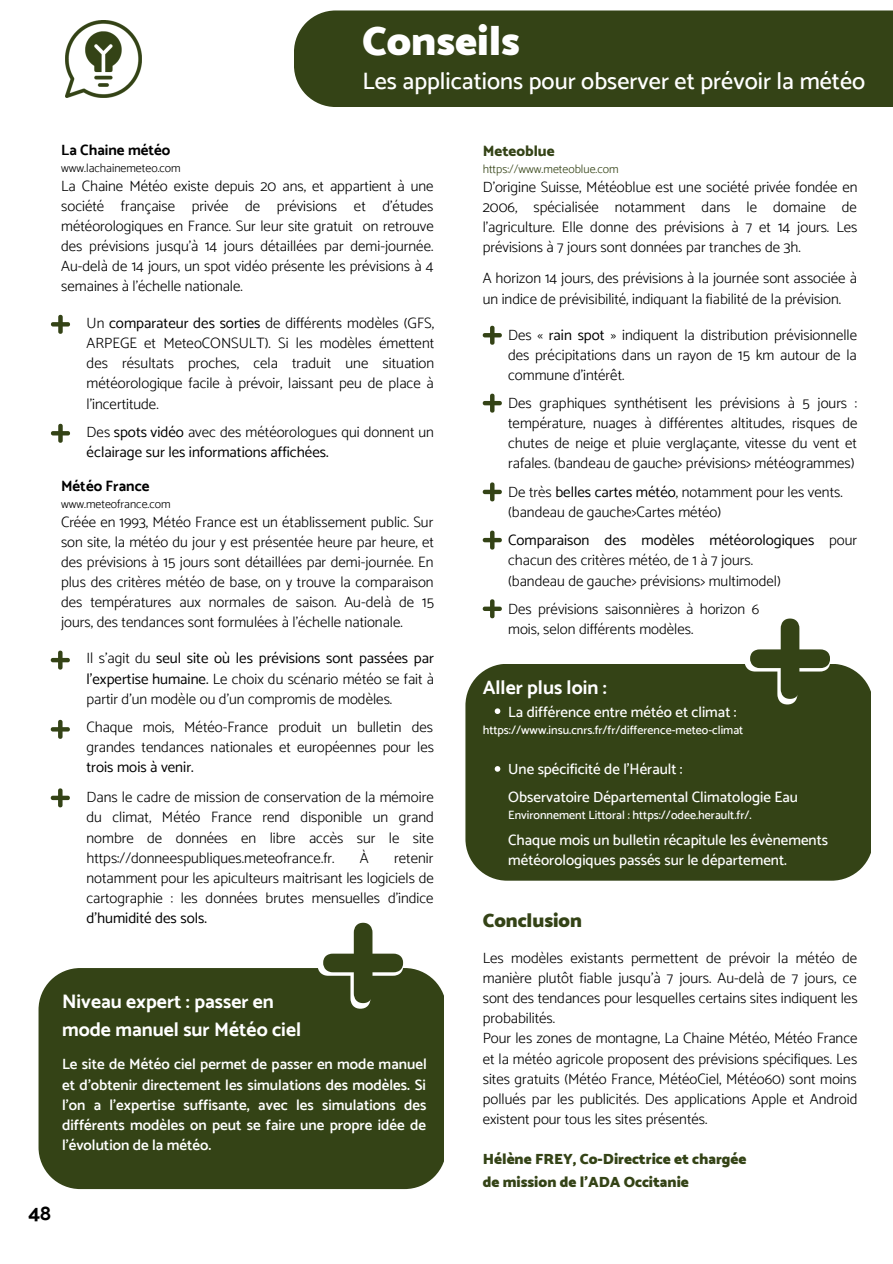
<style>
.page{position:relative;width:893px;height:1264px;background:#fff}
.page>*{position:absolute;margin:0;border:0;box-sizing:border-box;transform-origin:0 0}
.t1{font:900 41.4px "Catamaran";color:#fff}
.t2{font:500 24px "Catamaran";color:#fff}
.t3{font:700 21px "Catamaran";color:#000}
.t4{font:700 19.5px/28px "Catamaran";color:#fff}
.t5{font:900 19.5px "Catamaran";color:#344316}
.t6{font:300 15px/20.2px "Catamaran";color:#000;text-align:justify}
.t7{font:600 15px/20.2px "Catamaran";color:#fff;text-align:justify}
.t8{font:500 15px/20.5px "Catamaran";color:#fff}
.t9{font:15px/20.2px "Catamaran";color:#000}
.t10{font:900 15px/22.5px "Catamaran";color:#344316}
.t11{font:700 15px "Catamaran";color:#000}
.t12{font:800 15px "Catamaran";color:#344316}
.t13{font:500 12px "Catamaran";color:#fff}
.t14{font:300 12px "Catamaran";color:#000}
.t15{font:300 12px "Catamaran";color:#344316}
.s1{font-weight:400}
.s2{font-weight:300}
</style>
<div class="page">
<div style="left:294px;top:10px;width:598px;height:97px;background:#344316"></div>
<img style="left:65px;top:21px;width:77px;height:76px">
<svg style="left:482px;top:326px;width:20px;height:19px"></svg>
<svg style="left:482px;top:393px;width:20px;height:19px"></svg>
<svg style="left:482px;top:482px;width:20px;height:19px"></svg>
<svg style="left:482px;top:530px;width:20px;height:19px"></svg>
<svg style="left:482px;top:599px;width:20px;height:19px"></svg>
<div style="left:39px;top:968px;width:405px;height:220px;background:#344316"></div>
<div style="left:465px;top:664px;width:406px;height:216px;background:#344316"></div>
<svg style="left:318px;top:922px;width:85px;height:86px"></svg>
<svg style="left:744px;top:618px;width:86px;height:86px"></svg>
<svg style="left:494px;top:708px;width:6px;height:6px"></svg>
<svg style="left:494px;top:766px;width:6px;height:5px"></svg>
<svg style="left:51px;top:315px;width:19px;height:19px"></svg>
<svg style="left:51px;top:424px;width:19px;height:19px"></svg>
<svg style="left:51px;top:650px;width:19px;height:19px"></svg>
<svg style="left:51px;top:720px;width:19px;height:18px"></svg>
<svg style="left:51px;top:788px;width:19px;height:19px"></svg>
<h1 class="t1" style="left:362px;top:10px;width:159px">Conseils</h1>
<h2 class="t2" style="left:362px;top:66px;width:504px">Les applications pour observer et prévoir la météo</h2>
<p class="t11" style="left:61px;top:141px;width:111px">La Chaine météo</p>
<p class="t14" style="left:61px;top:161px;width:121px">www.lachainemeteo.com</p>
<p class="t6" style="left:61px;top:176px;width:374px">La Chaine Météo existe depuis 20 ans, et appartient à une société française privée de prévisions et d’études météorologiques en France. Sur leur site gratuit on retrouve des prévisions jusqu’à 14 jours détaillées par demi-journée.<br>Au-delà de 14 jours, un spot vidéo présente les prévisions à 4 semaines à l’échelle nationale.</p>
<p class="t6" style="left:87px;top:312px;width:349px">Un <span class="s1">comparateur des sorties</span> de différents modèles (GFS, ARPEGE et MeteoCONSULT). Si les modèles émettent des résultats proches, cela traduit une situation météorologique facile à prévoir, laissant peu de place à l’incertitude.</p>
<p class="t9" style="left:87px;top:421px;width:349px"><span class="s2">Des</span> spots vidéo <span class="s2">avec des météorologues qui donnent un </span>éclairage sur les informations affichées.</p>
<p class="t11" style="left:61px;top:477px;width:90px">Météo France</p>
<p class="t14" style="left:61px;top:497px;width:111px">www.meteofrance.com</p>
<p class="t6" style="left:61px;top:512px;width:374px">Créée en 1993, Météo France est un établissement public. Sur son site, la météo du jour y est présentée heure par heure, et des prévisions à 15 jours sont détaillées par demi-journée. En plus des critères météo de base, on y trouve la comparaison des températures aux normales de saison. Au-delà de 15 jours, des tendances sont formulées à l’échelle nationale.</p>
<p class="t6" style="left:86px;top:648px;width:349px">Il s’agit du <span class="s1">seul site où les prévisions sont passées par l’expertise humaine.</span> Le choix du scénario météo se fait à partir d’un modèle ou d’un compromis de modèles.</p>
<p class="t6" style="left:86px;top:716px;width:349px">Chaque mois, Météo-France produit un bulletin des grandes tendances nationales et européennes pour les</p>
<p class="t9" style="left:86px;top:757px;width:109px">trois mois à venir.</p>
<p class="t6" style="left:86px;top:786px;width:349px">Dans le cadre de mission de conservation de la mémoire du climat, Météo France rend disponible un grand nombre de données en libre accès sur le site https://donneespubliques.meteofrance.fr.</p>
<p class="t6" style="left:360px;top:847px;width:10px">À</p>
<p class="t6" style="left:86px;top:847px;width:349px;text-indent:308px">retenir notamment pour les apiculteurs maitrisant les logiciels de cartographie : les données brutes mensuelles d'indice</p>
<p class="t9" style="left:86px;top:908px;width:122px">d'humidité des sols.</p>
<h3 class="t4" style="left:62px;top:987px;width:240px">Niveau expert : passer en mode manuel sur Météo ciel</h3>
<p class="t7" style="left:62px;top:1054px;width:366px">Le site de Météo ciel permet de passer en mode manuel et d’obtenir directement les simulations des modèles. Si l’on a l’expertise suffisante, avec les simulations des différents modèles on peut se faire une propre idée de l’évolution de la météo.</p>
<h3 class="t3" style="left:28px;top:1200px;width:24px">48</h3>
<p class="t12" style="left:482px;top:142px;width:73px">Meteoblue</p>
<p class="t15" style="left:482px;top:162px;width:137px">https://www.meteoblue.com</p>
<p class="t6" style="left:482px;top:177px;width:376px">D’origine Suisse, Météoblue est une société privée fondée en 2006, spécialisée notamment dans le domaine de l'agriculture. Elle donne des prévisions à 7 et 14 jours. Les prévisions à 7 jours sont données par tranches de 3h.</p>
<p class="t6" style="left:482px;top:268px;width:375px">A horizon 14 jours, des prévisions à la journée sont associée à un indice de prévisibilité, indiquant la fiabilité de la prévision.</p>
<p class="t6" style="left:508px;top:324px;width:350px">Des « <span class="s1">rain spot</span> » indiquent la distribution prévisionnelle des précipitations dans un rayon de 15 km autour de la commune d’intérêt.</p>
<p class="t6" style="left:508px;top:392px;width:351px">Des graphiques synthétisent les prévisions à 5 jours : température, nuages à différentes altitudes, risques de chutes de neige et pluie verglaçante, vitesse du vent et rafales. (bandeau de gauche&gt; prévisions&gt; météogrammes)</p>
<p class="t6" style="left:508px;top:481px;width:336px">De très <span class="s1">belles cartes météo</span>, notamment pour les vents. (bandeau de gauche&gt;Cartes météo)</p>
<p class="t6" style="left:508px;top:530px;width:350px;text-align:left"><span class="s1">Comparaison des modèles météorologiques</span> pour chacun des critères météo, de 1 à 7 jours.<br>(bandeau de gauche&gt; prévisions&gt; multimodel)</p>
<p class="t6" style="left:508px;top:598px;width:252px">Des prévisions saisonnières à horizon 6 mois, selon différents modèles.</p>
<h3 class="t4" style="left:482px;top:673px;width:126px">Aller plus loin :</h3>
<p class="t13" style="left:482px;top:723px;width:262px">https://www.insu.cnrs.fr/fr/difference-meteo-climat</p>
<p class="t8" style="left:508px;top:701px;width:230px">La différence entre météo et climat :</p>
<p class="t8" style="left:508px;top:759px;width:176px">Une spécificité de l’Hérault :</p>
<p class="t8" style="left:508px;top:786px;width:291px">Observatoire Départemental Climatologie Eau</p>
<p class="t13" style="left:508px;top:808px;width:245px">Environnement Littoral : https://odee.herault.fr/.</p>
<p class="t8" style="left:508px;top:829px;width:321px">Chaque mois un bulletin récapitule les évènements météorologiques passés sur le département.</p>
<h3 class="t5" style="left:482px;top:905px;width:101px">Conclusion</h3>
<p class="t6" style="left:482px;top:947px;width:376px;text-align:left">Les modèles existants permettent de prévoir la météo de manière plutôt fiable jusqu’à 7 jours. Au-delà de 7 jours, ce sont des tendances pour lesquelles certains sites indiquent les probabilités.<br>Pour les zones de montagne, La Chaine Météo, Météo France et la météo agricole proposent des prévisions spécifiques. Les sites gratuits (Météo France, MétéoCiel, Météo60) sont moins pollués par les publicités. Des applications Apple et Android existent pour tous les sites présentés.</p>
<p class="t10" style="left:482px;top:1148px;width:265px">Hélène FREY, Co-Directrice et chargée de mission de l'ADA Occitanie</p>
</div>
